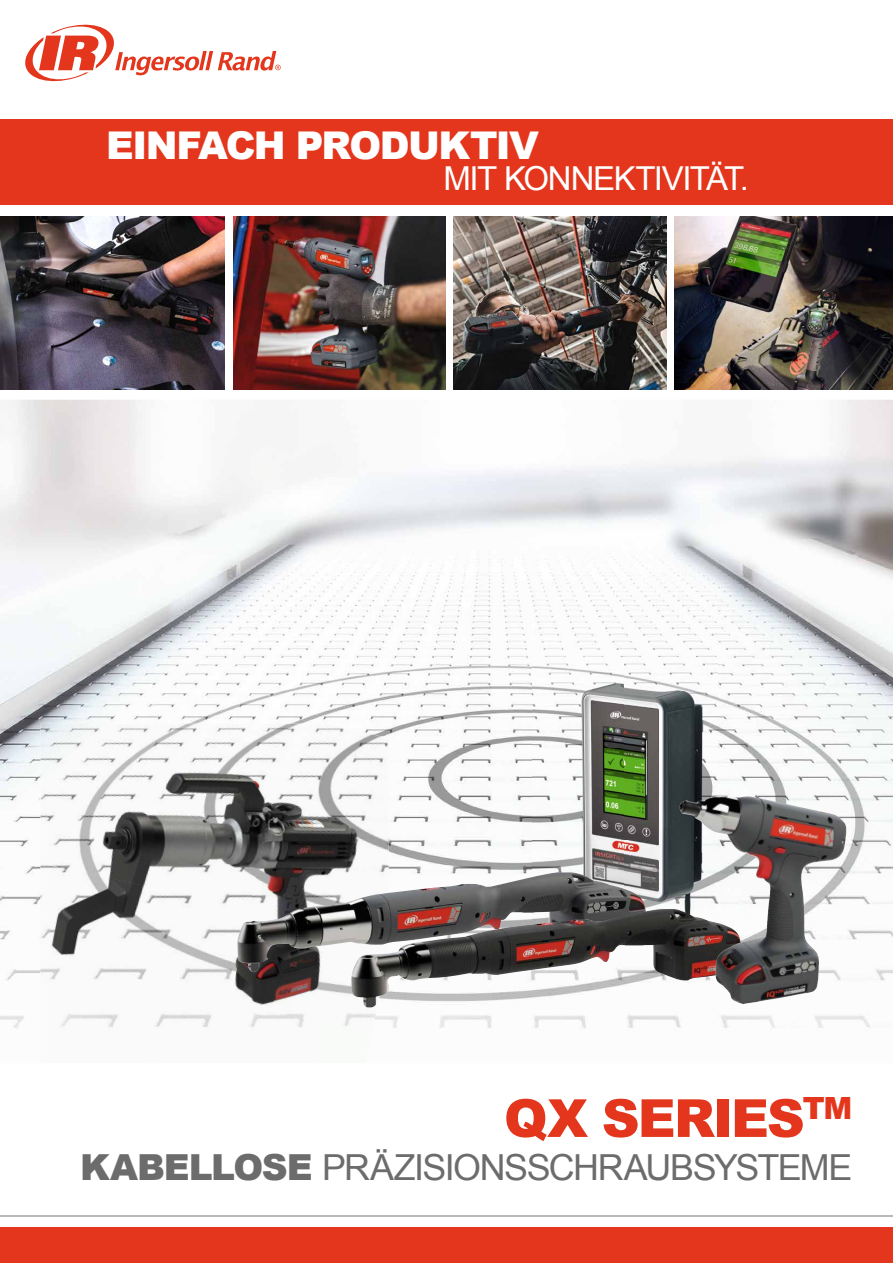
<style>
.page{position:relative;width:893px;height:1263px;background:#fff}
.page>*{position:absolute;margin:0;border:0;box-sizing:border-box;transform-origin:0 0}
.t1{font:900 52.5px "Arial";letter-spacing:-.035em;color:#e3361d}
.t2{font:900 38.25px "Arial";letter-spacing:-.04em;color:#fff}
.t3{font:35.85px "Arial";letter-spacing:-.04em;color:#6c6c6c}
.t4{font:33px "Arial";letter-spacing:-.045em;color:#fff}
.s1{font-weight:900}
</style>
<div class="page">
<img style="left:0;top:400px;width:893px;height:628px">
<svg style="left:25px;top:24px;width:256px;height:58px"></svg>
<div style="left:0;top:119px;width:893px;height:85px;background:#e3361d"></div>
<div style="left:0;top:1227px;width:893px;height:36px;background:#e3361d"></div>
<hr style="left:0;top:1215px;width:893px;height:2px;background:#b8b9ba">
<img style="left:0;top:217px;width:225px;height:172px">
<img style="left:454px;top:217px;width:212px;height:172px">
<img style="left:675px;top:217px;width:218px;height:172px">
<img style="left:532px;top:657px;width:185px;height:252px">
<img style="left:40px;top:724px;width:189px;height:139px">
<img style="left:229px;top:724px;width:159px;height:304px">
<img style="left:40px;top:863px;width:210px;height:100px">
<img style="left:40px;top:963px;width:285px;height:65px">
<img style="left:316px;top:1023px;width:56px;height:5px">
<img style="left:237px;top:872px;width:409px;height:99px">
<img style="left:351px;top:909px;width:390px;height:98px">
<img style="left:679px;top:796px;width:168px;height:208px">
<img style="left:233px;top:217px;width:213px;height:172px">
<p class="t2" style="left:106px;top:118px;width:434px">EINFACH PRODUKTIV</p>
<p class="t4" style="left:443px;top:157px;width:307px">MIT KONNEKTIVITÄT.</p>
<h1 class="t1" style="left:504px;top:1080px;width:350px">QX SERIES<sup>TM</sup></h1>
<p class="t3" style="left:80px;top:1144px;width:774px"><span class="s1">KABELLOSE</span> PRÄZISIONSSCHRAUBSYSTEME</p>
</div>
